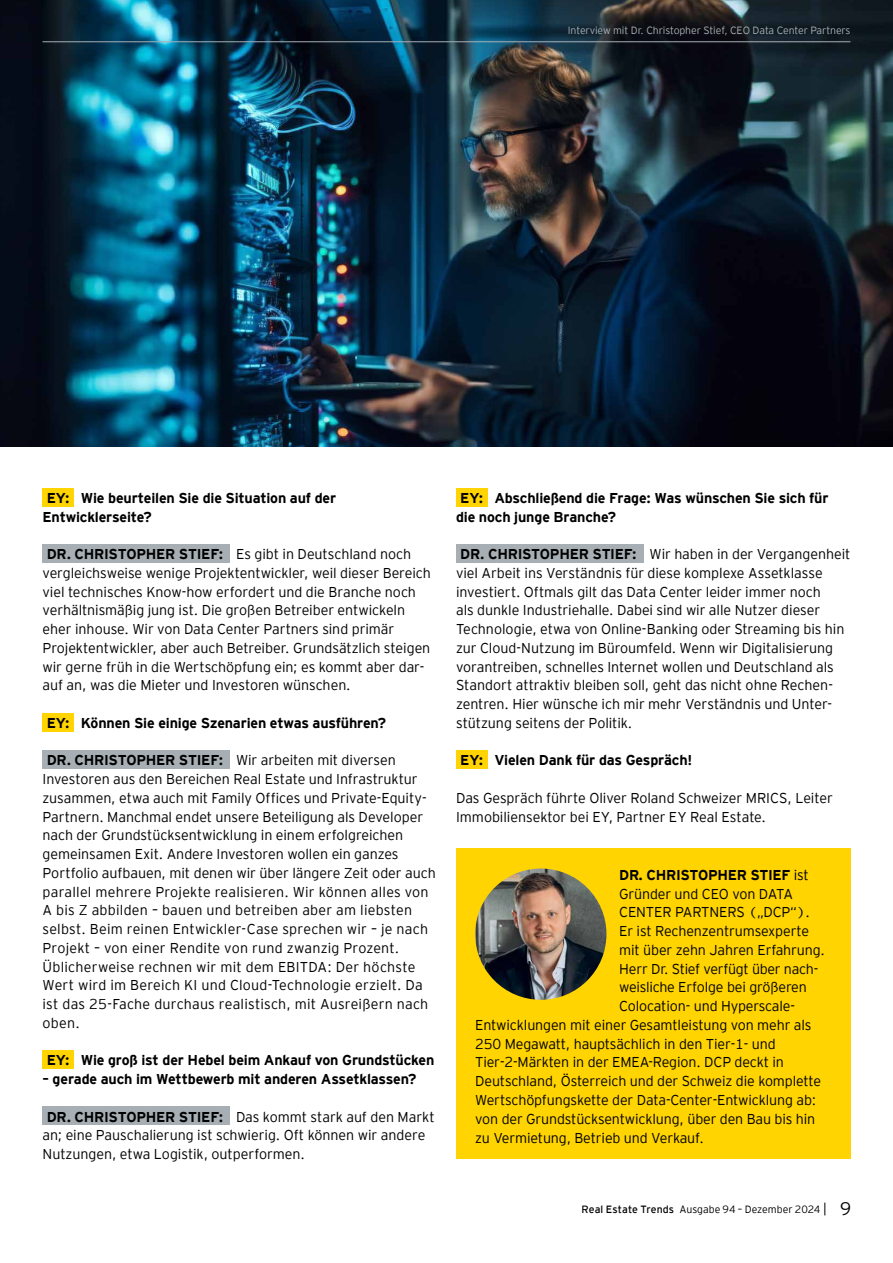
<style>
.page{position:relative;width:893px;height:1263px;background:#fff}
.page>*{position:absolute;margin:0;border:0;box-sizing:border-box;transform-origin:0 0}
.t1{font:300 14.25px/18.8px "EY Interstate";letter-spacing:-.005em;color:#000}
.t2{font:700 14.25px/18.8px "EY Interstate";letter-spacing:-.015em;color:#000}
.t3{font:300 10.5px "EY Interstate";letter-spacing:-.01em;color:#a7afb5}
.t4{font:300 10.5px "EY Interstate";letter-spacing:-.005em;color:#000}
.s1{font-weight:300}
.s2{font-weight:400}
.s3{font-size:18px}
</style>
<div class="page">
<img style="left:0;top:0;width:893px;height:447px">
<svg style="left:825px;top:1202px;width:1px;height:13px"></svg>
<hr style="left:43px;top:41px;width:807px;height:1px;background:#a7afb5">
<div style="left:43px;top:544px;width:187px;height:19px;background:#a7afb5"></div>
<div style="left:43px;top:488px;width:31px;height:18px;background:#ffd400"></div>
<div style="left:43px;top:750px;width:187px;height:19px;background:#a7afb5"></div>
<div style="left:43px;top:713px;width:31px;height:18px;background:#ffd400"></div>
<div style="left:43px;top:1106px;width:187px;height:19px;background:#a7afb5"></div>
<div style="left:43px;top:1050px;width:31px;height:19px;background:#ffd400"></div>
<div style="left:456px;top:544px;width:187px;height:19px;background:#a7afb5"></div>
<div style="left:456px;top:488px;width:32px;height:18px;background:#ffd400"></div>
<div style="left:456px;top:750px;width:32px;height:19px;background:#ffd400"></div>
<div style="left:456px;top:849px;width:394px;height:310px;background:#ffd400"></div>
<img style="left:475px;top:868px;width:131px;height:132px;border-radius:66px">
<p class="t3" style="left:568px;top:24px;width:284px">Interview mit Dr. Christopher Stief, CEO Data Center Partners</p>
<p class="t2" style="left:43px;top:488px;width:295px;text-indent:38px">Wie beurteilen Sie die Situation auf der<br>Entwicklerseite?</p>
<p class="t1" style="left:43px;top:545px;width:390px;text-indent:193px">Es gibt in Deutschland noch vergleichsweise wenige Projektentwickler, weil dieser Bereich viel technisches Know-how erfordert und die Branche noch verhältnismäßig jung ist. Die großen Betreiber entwickeln eher inhouse. Wir von Data Center Partners sind primär Projektentwickler, aber auch Betreiber. Grundsätzlich steigen wir gerne früh in die Wertschöpfung ein; es kommt aber dar&shy;auf an, was die Mieter und Investoren wünschen.</p>
<p class="t2" style="left:47px;top:488px;width:24px">EY:</p>
<p class="t2" style="left:47px;top:545px;width:178px">DR. CHRISTOPHER STIEF:</p>
<p class="t2" style="left:81px;top:713px;width:307px">Können Sie einige Szenarien etwas ausführen?</p>
<p class="t1" style="left:43px;top:751px;width:395px;text-indent:193px">Wir arbeiten mit diversen Investoren aus den Bereichen Real Estate und Infrastruktur zusammen, etwa auch mit Family Offices und Private-Equity-Partnern. Manchmal endet unsere Beteiligung als Developer nach der Grundstücksentwicklung in einem erfolgreichen gemeinsamen Exit. Andere Investoren wollen ein ganzes Portfolio aufbauen, mit denen wir über längere Zeit oder auch parallel mehrere Projekte realisieren. Wir können alles von A bis Z abbilden – bauen und betreiben aber am liebsten selbst. Beim reinen Entwickler-Case sprechen wir – je nach Projekt – von einer Rendite von rund zwanzig Prozent.<br>Üblicherweise rechnen wir mit dem EBITDA: Der höchste Wert wird im Bereich KI und Cloud-Technologie erzielt. Da ist das 25-Fache durchaus realistisch, mit Ausreißern nach oben.</p>
<p class="t2" style="left:47px;top:713px;width:24px">EY:</p>
<p class="t2" style="left:47px;top:751px;width:178px">DR. CHRISTOPHER STIEF:</p>
<p class="t2" style="left:81px;top:1051px;width:355px">Wie groß ist der Hebel beim Ankauf von Grundstücken</p>
<p class="t2" style="left:43px;top:1070px;width:376px">– gerade auch im Wettbewerb mit anderen Assetklassen?</p>
<p class="t1" style="left:43px;top:1107px;width:394px;text-indent:193px">Das kommt stark auf den Markt an; eine Pauschalierung ist schwierig. Oft können wir andere<br>Nutzungen, etwa Logistik, outperformen.</p>
<p class="t2" style="left:47px;top:1051px;width:24px">EY:</p>
<p class="t2" style="left:47px;top:1107px;width:178px">DR. CHRISTOPHER STIEF:</p>
<p class="t2" style="left:456px;top:488px;width:374px;text-indent:38px">Abschließend die Frage: Was wünschen Sie sich für die noch junge Branche?</p>
<p class="t1" style="left:456px;top:545px;width:396px;text-indent:193px">Wir haben in der Vergangenheit viel Arbeit ins Verständnis für diese komplexe Assetklasse investiert. Oftmals gilt das Data Center leider immer noch<br>als dunkle Industriehalle. Dabei sind wir alle Nutzer dieser Technologie, etwa von Online-Banking oder Streaming bis hin zur Cloud-Nutzung im Büroumfeld. Wenn wir Digitalisierung vorantreiben, schnelles Internet wollen und Deutschland als Standort attraktiv bleiben soll, geht das nicht ohne Rechen&shy;zentren. Hier wünsche ich mir mehr Verständnis und Unter&shy;stützung seitens der Politik.</p>
<p class="t2" style="left:460px;top:488px;width:24px">EY:</p>
<p class="t2" style="left:460px;top:545px;width:178px">DR. CHRISTOPHER STIEF:</p>
<p class="t2" style="left:494px;top:751px;width:199px">Vielen Dank für das Gespräch!</p>
<p class="t1" style="left:456px;top:788px;width:378px">Das Gespräch führte Oliver Roland Schweizer MRICS, Leiter<br>Immobiliensektor bei EY, Partner EY Real Estate.</p>
<p class="t2" style="left:460px;top:751px;width:24px">EY:</p>
<p class="t2" style="left:619px;top:865px;width:191px">DR. CHRISTOPHER STIEF <span class="s1">ist</span></p>
<p class="t1" style="left:619px;top:884px;width:175px">Gründer und CEO von DATA</p>
<p class="t1" style="left:619px;top:903px;width:192px">CENTER PARTNERS („DCP“).</p>
<p class="t1" style="left:619px;top:922px;width:191px">Er ist Rechenzentrumsexperte</p>
<p class="t1" style="left:619px;top:940px;width:207px">mit über zehn Jahren Erfahrung.</p>
<p class="t1" style="left:619px;top:959px;width:201px">Herr Dr. Stief verfügt über nach-</p>
<p class="t1" style="left:619px;top:978px;width:189px">weisliche Erfolge bei größeren</p>
<p class="t1" style="left:619px;top:997px;width:177px">Colocation- und Hyperscale-</p>
<p class="t1" style="left:475px;top:1015px;width:338px">Entwicklungen mit einer Gesamtleistung von mehr als</p>
<p class="t1" style="left:475px;top:1034px;width:302px">250 Megawatt, hauptsächlich in den Tier-1- und</p>
<p class="t1" style="left:475px;top:1053px;width:310px">Tier-2-Märkten in der EMEA-Region. DCP deckt in</p>
<p class="t1" style="left:475px;top:1072px;width:347px">Deutschland, Österreich und der Schweiz die komplette</p>
<p class="t1" style="left:475px;top:1090px;width:343px">Wertschöpfungskette der Data-Center-Entwicklung ab:</p>
<p class="t1" style="left:475px;top:1109px;width:342px">von der Grundstücksentwicklung, über den Bau bis hin</p>
<p class="t1" style="left:475px;top:1128px;width:230px">zu Vermietung, Betrieb und Verkauf.</p>
<p class="t4" style="left:581px;top:1203px;width:271px"><span class="s2">Real Estate Trends</span> Ausgabe 94 – Dezember 2024 <span class="s3">9</span></p>
</div>
